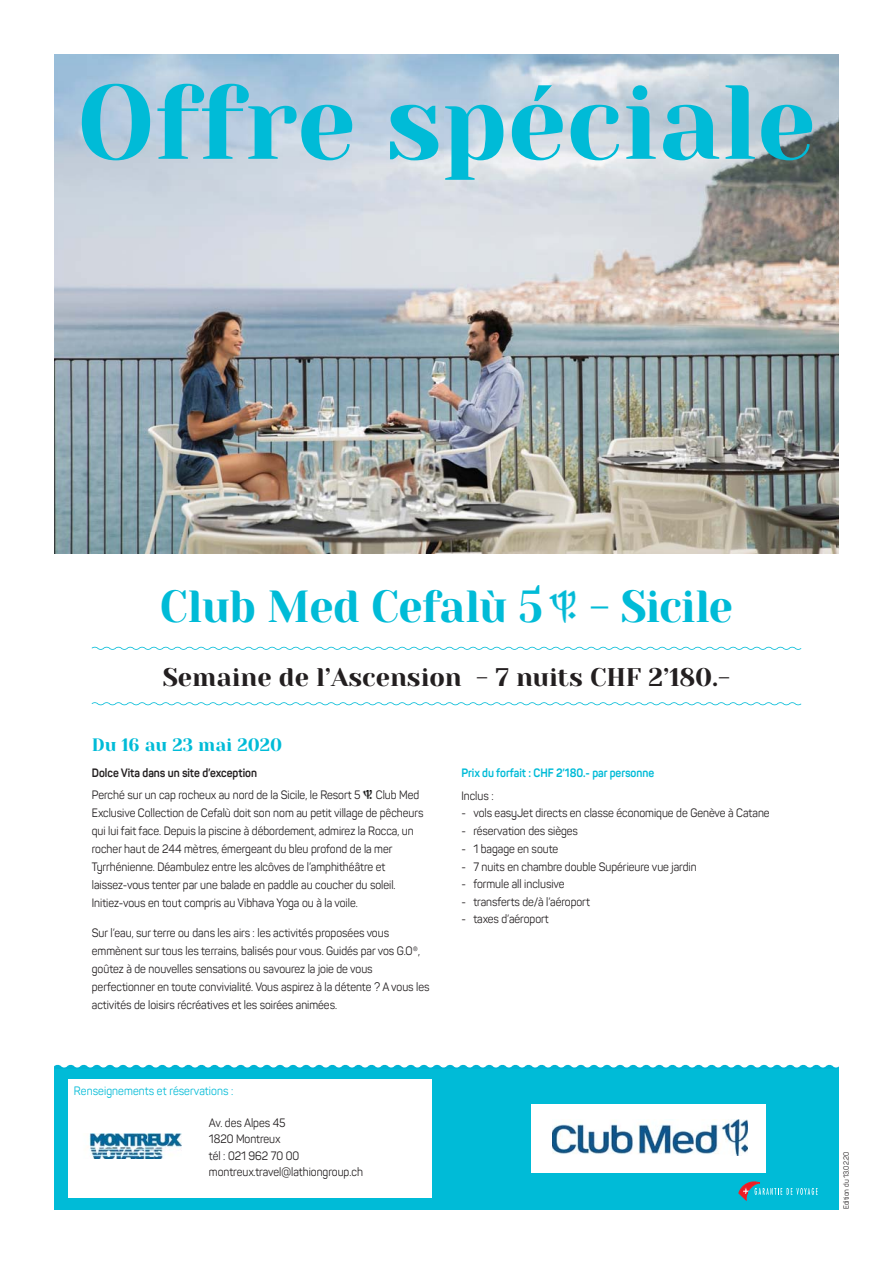
<style>
.page{position:relative;width:893px;height:1263px;background:#fff}
.page>*{position:absolute;margin:0;border:0;box-sizing:border-box;transform-origin:0 0}
.t1{font:105px "Yeseva One";color:#00bbd7}
.t2{font:45px "Yeseva One";letter-spacing:-.01em;color:#00bbd7;scale:.96 1}
.t3{font:25.5px "Yeseva One";color:#231f20}
.t4{font:18px "Yeseva One";color:#00bbd7}
.t5{font:12px/18px "Panton";color:#231f20;scale:.9 1}
.t6{font:700 12px "Panton";color:#00bbd7;scale:.9 1}
.t7{font:700 12px "Panton";color:#231f20;scale:.9 1}
.t8{font:12px "Panton";letter-spacing:.01em;color:#00bbd7;scale:.9 1}
.t9{font:7.5px "Panton";letter-spacing:.01em;color:#231f20;scale:.9 1}
</style>
<div class="page">
<img style="left:54px;top:54px;width:785px;height:499px">
<svg style="left:92px;top:647px;width:709px;height:3px"></svg>
<svg style="left:92px;top:702px;width:709px;height:3px"></svg>
<svg style="left:54px;top:1064px;width:785px;height:5px"></svg>
<div style="left:54px;top:1069px;width:785px;height:140px;background:#00bbd7"></div>
<div style="left:68px;top:1079px;width:364px;height:118px;background:#fff"></div>
<svg style="left:739px;top:1181px;width:79px;height:19px"></svg>
<img style="left:549px;top:590px;width:27px;height:33px">
<svg style="left:363px;top:790px;width:9px;height:9px"></svg>
<div style="left:531px;top:1104px;width:234px;height:68px;background:#fff"></div>
<img style="left:552px;top:1120px;width:196px;height:36px">
<img style="left:89px;top:1133px;width:93px;height:26px">
<h1 class="t1" style="left:77px;top:61px;width:740px">Offre spéciale</h1>
<h2 class="t2" style="left:160px;top:580px;width:598px">Club Med Cefalù 5 - Sicile</h2>
<h3 class="t3" style="left:163px;top:662px;width:569px">Semaine de l’Ascension - 7 nuits CHF 2’180.-</h3>
<h3 class="t4" style="left:92px;top:734px;width:192px">Du 16 au 23 mai 2020</h3>
<p class="t7" style="left:92px;top:766px;width:185px">Dolce Vita dans un site d’exception</p>
<p class="t5" style="left:92px;top:787px;width:300px">Perché sur un cap rocheux au nord de la Sicile, le Resort 5</p>
<p class="t5" style="left:92px;top:787px;width:370px;text-indent:284px">Club Med Exclusive Collection de Cefalù doit son nom au petit village de pêcheurs qui lui fait face. Depuis la piscine à débordement, admirez la Rocca, un rocher haut de 244 mètres, émergeant du bleu profond de la mer Tyrrhénienne. Déambulez entre les alcôves de l’amphithéâtre et laissez-vous tenter par une balade en paddle au coucher du soleil.<br>Initiez-vous en tout compris au Vibhava Yoga ou à la voile.</p>
<p class="t5" style="left:92px;top:925px;width:377px">Sur l’eau, sur terre ou dans les airs : les activités proposées vous emmènent sur tous les terrains, balisés pour vous. Guidés par vos G.O®, goûtez à de nouvelles sensations ou savourez la joie de vous perfectionner en toute convivialité. Vous aspirez à la détente ? A vous les activités de loisirs récréatives et les soirées animées.</p>
<p class="t8" style="left:74px;top:1085px;width:179px">Renseignements et réservations :</p>
<p class="t5" style="left:209px;top:1115px;width:173px;line-height:16.2px">Av. des Alpes 45<br>1820 Montreux<br>tél : 021 962 70 00 montreux.travel@lathiongroup.ch</p>
<p class="t6" style="left:461px;top:766px;width:216px">Prix du forfait : CHF 2’180.- par personne</p>
<p class="t5" style="left:461px;top:787px;width:37px">Inclus :</p>
<p class="t5" style="left:461px;top:805px;width:344px">- vols easyJet directs en classe économique de Genève à Catane</p>
<p class="t5" style="left:461px;top:823px;width:131px">- réservation des sièges</p>
<p class="t5" style="left:461px;top:840px;width:109px">- 1 bagage en soute</p>
<p class="t5" style="left:461px;top:858px;width:263px">- 7 nuits en chambre double Supérieure vue jardin</p>
<p class="t5" style="left:461px;top:876px;width:116px">- formule all inclusive</p>
<p class="t5" style="left:461px;top:894px;width:144px">- transferts de/à l’aéroport</p>
<p class="t5" style="left:461px;top:911px;width:99px">- taxes d’aéroport</p>
<p class="t9" style="left:843px;top:1209px;width:65px;rotate:-90deg">Edition du 13.02.20</p>
</div>
